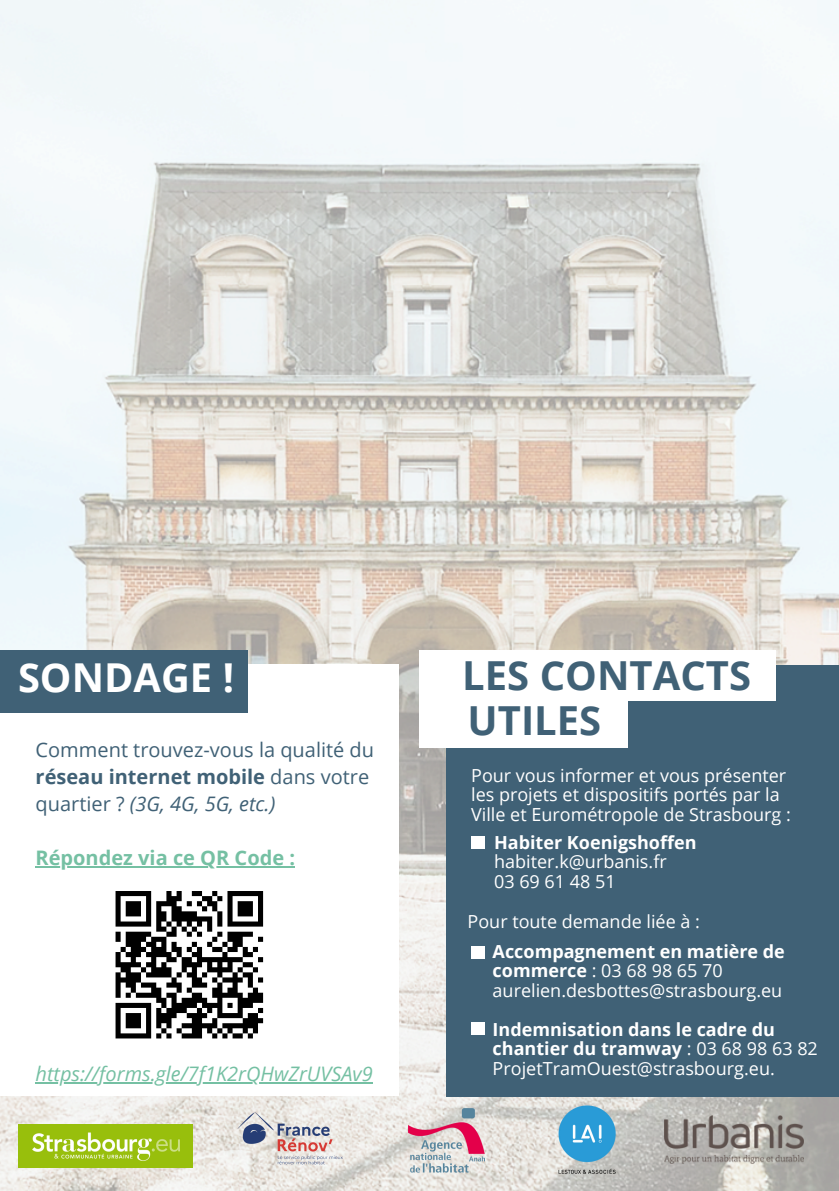
<style>
.page{position:relative;width:839px;height:1191px;background:#fff}
.page>*{position:absolute;margin:0;border:0;box-sizing:border-box;transform-origin:0 0}
.t1{font:700 40px "Open Sans";color:#406176}
.t2{font:700 39.8px "Open Sans";color:#fff}
.t3{font:20px/27px "Open Sans";color:#406176}
.t4{font:italic 20px "Open Sans";color:#75c0a3}
.t5{font:700 20px "Open Sans";color:#75c0a3}
.t6{font:18px/19.4px "Open Sans";color:#fff}
.t7{font:700 18px/19.4px "Open Sans";color:#fff}
.s1{font-weight:700}
.s2{font-style:italic}
.s3{font-weight:400}
</style>
<div class="page">
<img style="left:0;top:0;width:838px;height:1191px">
<img style="left:18px;top:1124px;width:174px;height:44px">
<img style="left:231px;top:1106px;width:117px;height:66px">
<img style="left:409px;top:1108px;width:75px;height:65px">
<img style="left:537px;top:1097px;width:99px;height:94px">
<img style="left:664px;top:1115px;width:139px;height:48px">
<div style="left:446px;top:665px;width:392px;height:432px;background:#406176"></div>
<div style="left:420px;top:651px;width:356px;height:50px;background:#fff"></div>
<div style="left:420px;top:697px;width:208px;height:51px;background:#fff"></div>
<div style="left:471px;top:836px;width:13px;height:13px;background:#fff"></div>
<div style="left:471px;top:946px;width:13px;height:13px;background:#fff"></div>
<div style="left:471px;top:1022px;width:13px;height:13px;background:#fff"></div>
<div style="left:0;top:664px;width:399px;height:432px;background:#fff"></div>
<div style="left:0;top:651px;width:248px;height:62px;background:#406176"></div>
<hr style="left:36px;top:866px;width:259px;height:2px;background:#75c0a3">
<hr style="left:36px;top:1082px;width:337px;height:2px;background:#75c0a3">
<svg style="left:115px;top:891px;width:149px;height:148px"></svg>
<p class="t2" style="left:18px;top:649px;width:217px">SONDAGE !</p>
<p class="t3" style="left:36px;top:736px;width:340px">Comment trouvez-vous la qualité du <span class="s1">réseau internet mobile</span> dans votre quartier ? <span class="s2">(3G, 4G, 5G, etc.)</span></p>
<h1 class="t5" style="left:36px;top:843px;width:261px">Répondez via ce QR Code :</h1>
<h1 class="t4" style="left:36px;top:1059px;width:339px">https://forms.gle/7f1K2rQHwZrUVSAv9</h1>
<p class="t1" style="left:462px;top:647px;width:290px">LES CONTACTS</p>
<h2 class="t1" style="left:467px;top:692px;width:135px">UTILES</h2>
<p class="t6" style="left:471px;top:765px;width:321px">Pour vous informer et vous présenter les projets et dispositifs portés par la<br>Ville et Eurométropole de Strasbourg :</p>
<p class="t7" style="left:494px;top:832px;width:204px">Habiter Koenigshoffen</p>
<p class="t6" style="left:494px;top:852px;width:174px">habiter.k@urbanis.fr</p>
<p class="t6" style="left:494px;top:871px;width:123px">03 69 61 48 51</p>
<h1 class="t6" style="left:467px;top:911px;width:234px">Pour toute demande liée à :</h1>
<p class="t6" style="left:492px;top:941px;width:294px"><span class="s1">Accompagnement en matière de commerce</span> : 03 68 98 65 70 aurelien.desbottes@strasbourg.eu</p>
<p class="t7" style="left:492px;top:1019px;width:327px">Indemnisation dans le cadre du chantier du tramway <span class="s3">: 03 68 98 63 82</span></p>
<p class="t6" style="left:492px;top:1058px;width:284px">ProjetTramOuest@strasbourg.eu.</p>
</div>
